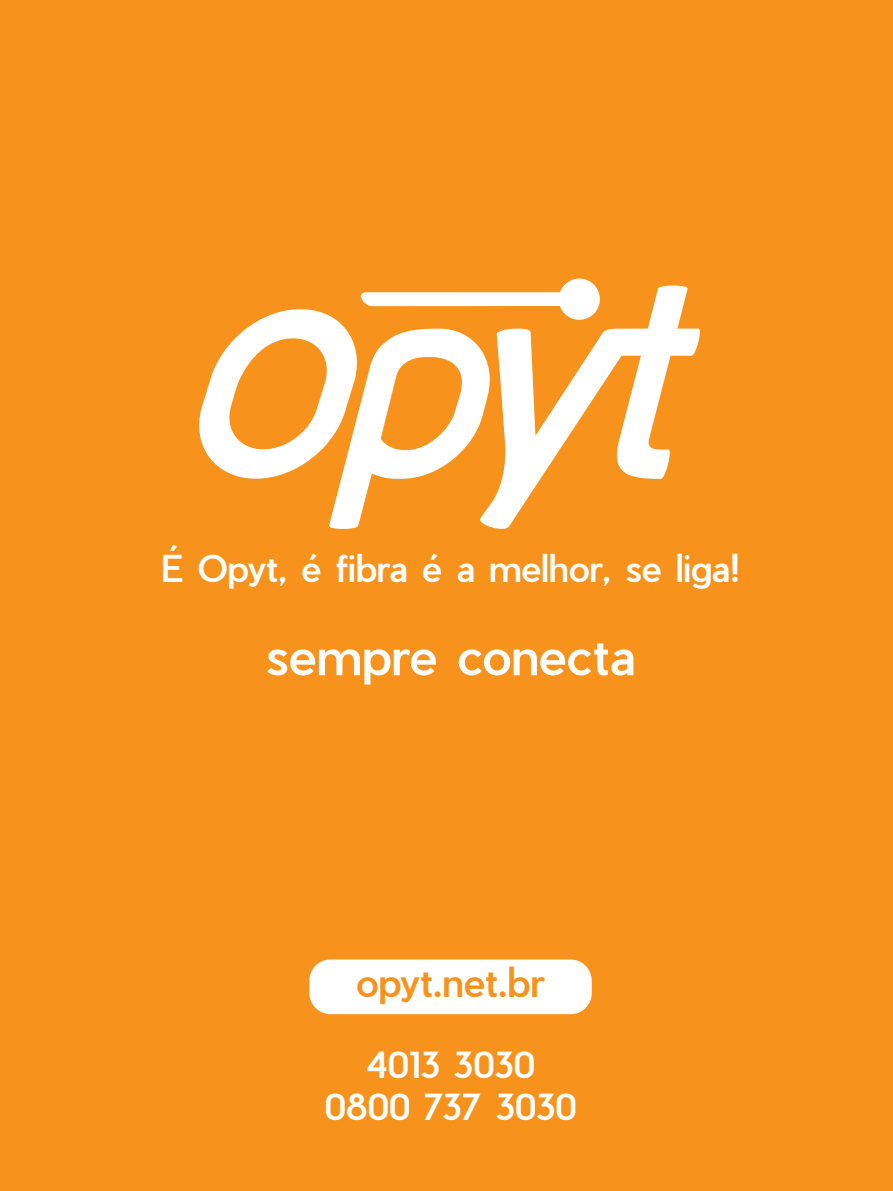
<style>
.page{position:relative;width:893px;height:1191px;background:#f7931d}
.page>*{position:absolute;margin:0;border:0;box-sizing:border-box;transform-origin:0 0}
.t1{font:500 50.7px "Pier Sans";letter-spacing:-.005em;color:#fff}
.t2{font:500 39px "Pier Sans";letter-spacing:-.005em;color:#f7931d}
.t3{font:500 36.15px "Pier Sans";letter-spacing:-.005em;color:#fff}
.t4{font:500 35.1px/42.2px "Pier Sans";color:#fff;text-align:center}
</style>
<div class="page">
<svg style="left:600px;top:285px;width:100px;height:194px"></svg>
<svg style="left:199px;top:279px;width:401px;height:250px"></svg>
<div style="left:309px;top:959px;width:283px;height:55px;background:#fff;border-radius:21px"></div>
<p class="t3" style="left:161px;top:545px;width:580px">É Opyt, é fibra é a melhor, se liga!</p>
<p class="t1" style="left:266px;top:622px;width:371px">sempre conecta</p>
<p class="t2" style="left:356px;top:956px;width:191px">opyt.net.br</p>
<p class="t4" style="left:324px;top:1044px;width:254px">4013 3030<br>0800 737 3030</p>
</div>
